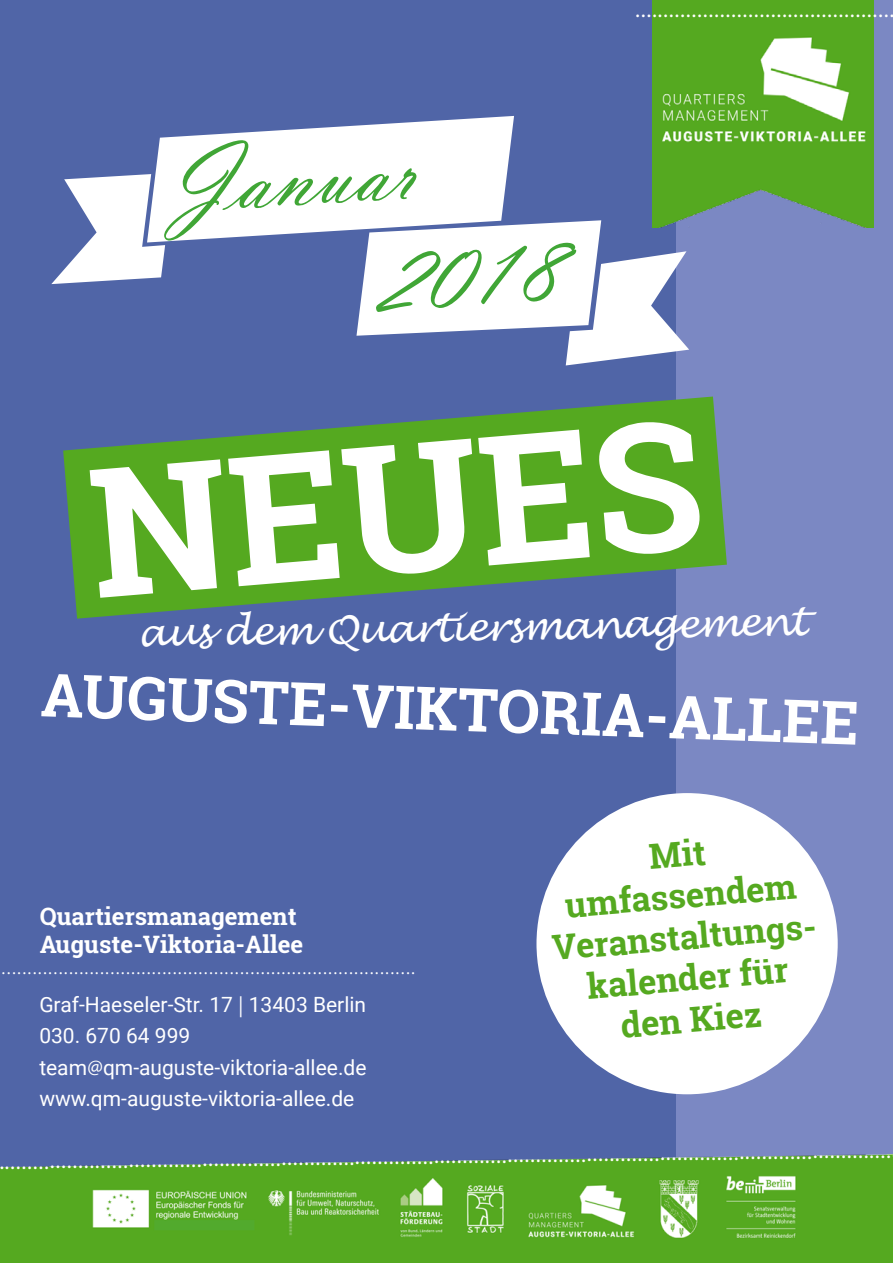
<style>
.page{position:relative;width:893px;height:1263px;background:#5065a7}
.page>*{position:absolute;margin:0;border:0;box-sizing:border-box;transform-origin:0 0}
.t1{font:700 180px "Roboto Slab";color:#fff}
.t2{font:99px "Vladimir Script";color:#40a636}
.t3{font:700 60px "Roboto Slab";color:#fff}
.t4{font:italic 39px "Lucida Handwriting";color:#fff}
.t5{font:700 34.5px/41.4px "Roboto Slab";color:#55a920;text-align:center}
.t6{font:700 24px/28.8px "Roboto Slab";color:#fff}
.t7{font:21px/31.5px "Roboto";color:#fff}
.t8{font:700 18px "Minion Pro";color:#fff}
.t9{font:18px "Minion Pro";color:#fff}
.s1{font-family:"Minion Pro"}
.s2{font-family:"Myriad Pro"}
</style>
<div class="page">
<div style="left:676px;top:0;width:217px;height:1263px;background:#7b88c3"></div>
<svg style="left:63px;top:396px;width:664px;height:223px;fill:#55a920"></svg>
<div style="left:536px;top:793px;width:302px;height:301px;background:#fff;border-radius:50%"></div>
<svg style="left:155px;top:116px;width:359px;height:126px;background:#e5e8f2"></svg>
<svg style="left:356px;top:220px;width:333px;height:145px"></svg>
<svg style="left:51px;top:174px;width:114px;height:110px"></svg>
<img style="left:652px;top:0;width:222px;height:227px">
<img style="left:0;top:1154px;width:893px;height:109px">
<h2 class="t2" style="left:164px;top:123px;width:251px;rotate:-3deg">Januar</h2>
<h2 class="t2" style="left:372px;top:222px;width:185px;rotate:-4deg">2018</h2>
<p class="t8" style="left:635px;top:-2px;width:260px">..............................................</p>
<h1 class="t1" style="left:79px;top:411px;width:615px;rotate:-5deg">NEUES</h1>
<h3 class="t4" style="left:137px;top:609px;width:671px;rotate:-1deg">aus dem Quartiersmanagement</h3>
<h3 class="t3" style="left:42px;top:653px;width:820px;rotate:2deg">AUGUSTE-VIKTORIA-ALLEE</h3>
<h3 class="t6" style="left:40px;top:901px;width:265px">Quartiersmanagement<br>Auguste-Viktoria-Allee</h3>
<p class="t9" style="left:2px;top:956px;width:415px">................................................................................</p>
<p class="t7" style="left:39px;top:988px;width:329px">Graf-Haeseler-Str. 17 <span class="s1">|</span> 13403 Berlin<br>030. 670 64 999 team<span class="s2">@</span>qm-auguste-viktoria-allee.de www.qm-auguste-viktoria-allee.de</p>
<h3 class="t5" style="left:543px;top:845px;width:270px;rotate:-5deg">Mit umfassendem<br>Veranstaltungs&shy;kalender für den Kiez</h3>
<p class="t8" style="left:-1px;top:1153px;width:893px;rotate:-1deg">..............................................................................................................................................................</p>
</div>
